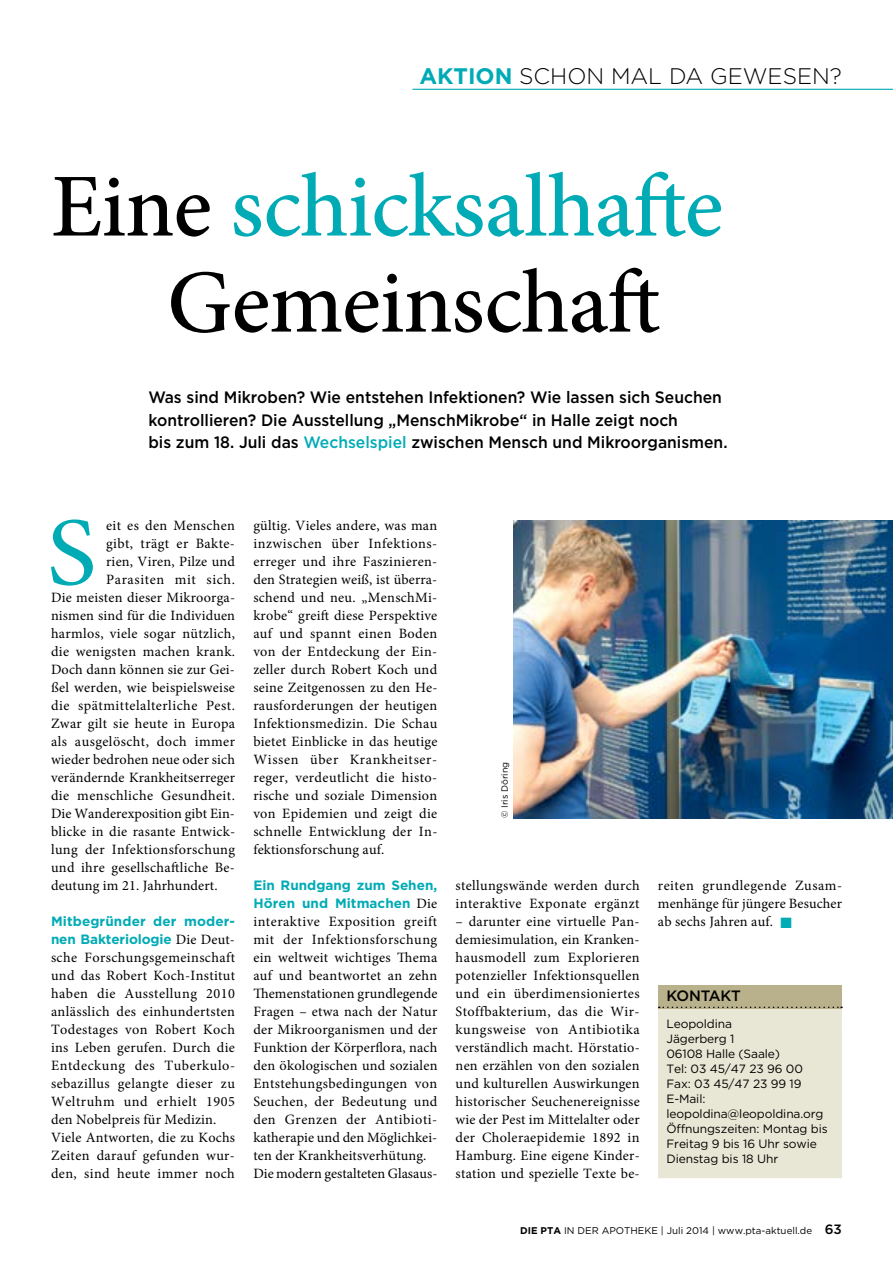
<style>
.page{position:relative;width:893px;height:1263px;background:#fff}
.page>*{position:absolute;margin:0;border:0;box-sizing:border-box;transform-origin:0 0}
.t1{font:97.2px "Minion Pro";color:#00abb5;scale:1.09 1}
.t2{font:500 90px/96px "Minion Pro";letter-spacing:-.01em;color:#000;text-align:center}
.t3{font:300 22.5px "Gotham";color:#000}
.t4{font:500 16.5px/22.5px "Gotham";color:#000;scale:.95 1}
.t5{font:500 15px "Gotham";letter-spacing:-.015em;color:#000}
.t6{font:14.25px/18px "Minion Pro";letter-spacing:.025em;color:#000}
.t7{font:14.25px "Minion Pro";letter-spacing:.005em;color:#000}
.t8{font:14.25px "Minion Pro";letter-spacing:.045em;color:#000}
.t9{font:700 13.5px/18px "Gotham";letter-spacing:.005em;color:#00abb5}
.t10{font:12px/15px "Gotham";letter-spacing:-.01em;color:#000}
.t11{font:9.75px "Gotham";color:#000}
.t12{font:9px "Gotham";color:#000}
.s1{font-weight:700;color:#00abb5}
.s2{color:#00abb5}
.s3{font-family:"Minion Pro";font-weight:400;font-size:14.25px;color:#000}
.s4{font-weight:700}
.s5{font-weight:500;font-size:13.5px}
</style>
<div class="page">
<img style="left:513px;top:520px;width:380px;height:298px">
<hr style="left:412px;top:89px;width:481px;height:1px;background:#00abb5">
<div style="left:658px;top:985px;width:184px;height:193px;background:#e8e6d4"></div>
<div style="left:658px;top:985px;width:184px;height:23px;background:#b8b18b"></div>
<svg style="left:659px;top:1006px;width:183px;height:2px"></svg>
<h3 class="t3" style="left:419px;top:62px;width:424px"><span class="s1">AKTION</span> SCHON MAL DA GEWESEN?</h3>
<h2 class="t2" style="left:51px;top:159px;width:674px">Eine <span class="s2">schicksalhafte<br></span>Gemeinschaft</h2>
<p class="t4" style="left:148px;top:386px;width:611px">Was sind Mikroben? Wie entstehen Infektionen? Wie lassen sich Seuchen kontrollieren? Die Ausstellung „MenschMikrobe“ in Halle zeigt noch<br>bis zum 18. Juli das <span class="s2">Wechselspiel</span> zwischen Mensch und Mikroorganismen.</p>
<h1 class="t1" style="left:47px;top:488px;width:47px">S</h1>
<p class="t6" style="left:106px;top:517px;width:130px">eit es den Menschen</p>
<p class="t6" style="left:106px;top:535px;width:130px">gibt, trägt er Bakte-</p>
<p class="t6" style="left:106px;top:553px;width:130px">rien, Viren, Pilze und</p>
<p class="t8" style="left:106px;top:570px;width:130px">Parasiten mit sich.</p>
<p class="t6" style="left:51px;top:589px;width:186px">Die meisten dieser Mikroorga-</p>
<p class="t6" style="left:51px;top:607px;width:186px">nismen sind für die Individuen</p>
<p class="t6" style="left:51px;top:625px;width:186px">harmlos, viele sogar nützlich,</p>
<p class="t6" style="left:51px;top:643px;width:186px">die wenigsten machen krank.</p>
<p class="t6" style="left:51px;top:661px;width:185px">Doch dann können sie zur Gei-</p>
<p class="t6" style="left:51px;top:679px;width:185px">ßel werden, wie beispielsweise</p>
<p class="t6" style="left:51px;top:697px;width:185px">die spätmittelalterliche Pest.</p>
<p class="t6" style="left:51px;top:715px;width:186px">Zwar gilt sie heute in Europa</p>
<p class="t6" style="left:51px;top:733px;width:185px">als ausgelöscht, doch immer</p>
<p class="t6" style="left:51px;top:751px;width:185px">wieder bedrohen neue oder sich</p>
<p class="t6" style="left:51px;top:769px;width:186px">verändernde Krankheitserreger</p>
<p class="t6" style="left:51px;top:787px;width:185px">die menschliche Gesundheit.</p>
<p class="t7" style="left:51px;top:804px;width:185px">Die Wanderexposition gibt Ein-</p>
<p class="t6" style="left:51px;top:823px;width:186px">blicke in die rasante Entwick-</p>
<p class="t6" style="left:51px;top:841px;width:186px">lung der Infektionsforschung</p>
<p class="t6" style="left:51px;top:859px;width:185px">und ihre gesellschaftliche Be-</p>
<p class="t6" style="left:51px;top:877px;width:168px">deutung im 21. Jahrhundert.</p>
<p class="t9" style="left:51px;top:912px;width:185px">Mitbegründer der moder&shy;nen Bakteriologie <span class="s3">Die Deut-</span></p>
<p class="t6" style="left:51px;top:949px;width:186px">sche Forschungsgemeinschaft und das Robert Koch-Institut haben die Ausstellung 2010 anlässlich des einhundertsten<br>Todestages von Robert Koch ins Leben gerufen. Durch die<br>Entdeckung des Tuberkulo&shy;sebazillus gelangte dieser zu<br>Weltruhm und erhielt 1905 den Nobelpreis für Medizin.<br>Viele Antworten, die zu Kochs<br>Zeiten darauf gefunden wur&shy;den, sind heute immer noch</p>
<p class="t6" style="left:253px;top:517px;width:186px;text-align:justify">gültig. Vieles andere, was man inzwischen über Infektions&shy;erreger und ihre Faszinieren&shy;den Strategien weiß, ist überra&shy;schend und neu. „MenschMi&shy;krobe“ greift diese Perspektive auf und spannt einen Boden von der Entdeckung der Ein&shy;zeller durch Robert Koch und seine Zeitgenossen zu den He&shy;rausforderungen der heutigen Infektionsmedizin. Die Schau bietet Einblicke in das heutige Wissen über Krankheitser&shy;reger, verdeutlicht die histo&shy;rische und soziale Dimension von Epidemien und zeigt die schnelle Entwicklung der In&shy;fektionsforschung auf.</p>
<p class="t9" style="left:253px;top:876px;width:186px">Ein Rundgang zum Sehen,<br>Hören und Mitmachen <span class="s3">Die</span></p>
<p class="t6" style="left:253px;top:913px;width:186px">interaktive Exposition greift mit der Infektionsforschung ein weltweit wichtiges Thema auf und beantwortet an zehn<br>Themenstationen grundlegende<br>Fragen – etwa nach der Natur der Mikroorganismen und der<br>Funktion der Körperflora, nach den ökologischen und sozialen<br>Entstehungsbedingungen von<br>Seuchen, der Bedeutung und den Grenzen der Antibioti&shy;katherapie und den Möglichkei&shy;ten der Krankheitsverhütung.<br>Die modern gestalteten Glasaus-</p>
<p class="t12" style="left:499px;top:818px;width:58px;rotate:-90deg">© Iris Döring</p>
<p class="t6" style="left:456px;top:877px;width:186px">stellungswände werden durch interaktive Exponate ergänzt</p>
<p class="t6" style="left:456px;top:913px;width:186px;text-align:justify">– darunter eine virtuelle Pan&shy;demiesimulation, ein Kranken&shy;hausmodell zum Explorieren potenzieller Infektionsquellen und ein überdimensioniertes Stoffbakterium, das die Wir&shy;kungsweise von Antibiotika verständlich macht. Hörstatio&shy;nen erzählen von den sozialen und kulturellen Auswirkungen historischer Seuchenereignisse wie der Pest im Mittelalter oder der Choleraepidemie 1892 in Hamburg. Eine eigene Kinder&shy;station und spezielle Texte be-</p>
<p class="t6" style="left:658px;top:877px;width:186px;text-align:justify">reiten grundlegende Zusam&shy;menhänge für jüngere Besucher ab sechs Jahren auf. <span class="s2">■</span></p>
<p class="t5" style="left:666px;top:986px;width:76px">KONTAKT</p>
<p class="t10" style="left:666px;top:1016px;width:163px">Leopoldina<br>Jägerberg 1<br>06108 Halle (Saale)<br>Tel: 03 45/47 23 96 00<br>Fax: 03 45/47 23 99 19<br>E-Mail: leopoldina@leopoldina.org<br>Öffnungszeiten: Montag bis<br>Freitag 9 bis 16 Uhr sowie<br>Dienstag bis 18 Uhr</p>
<p class="t11" style="left:520px;top:1224px;width:323px"><span class="s4">DIE PTA</span> IN DER APOTHEKE | Juli 2014 | www.pta-aktuell.de <span class="s5">63</span></p>
</div>
